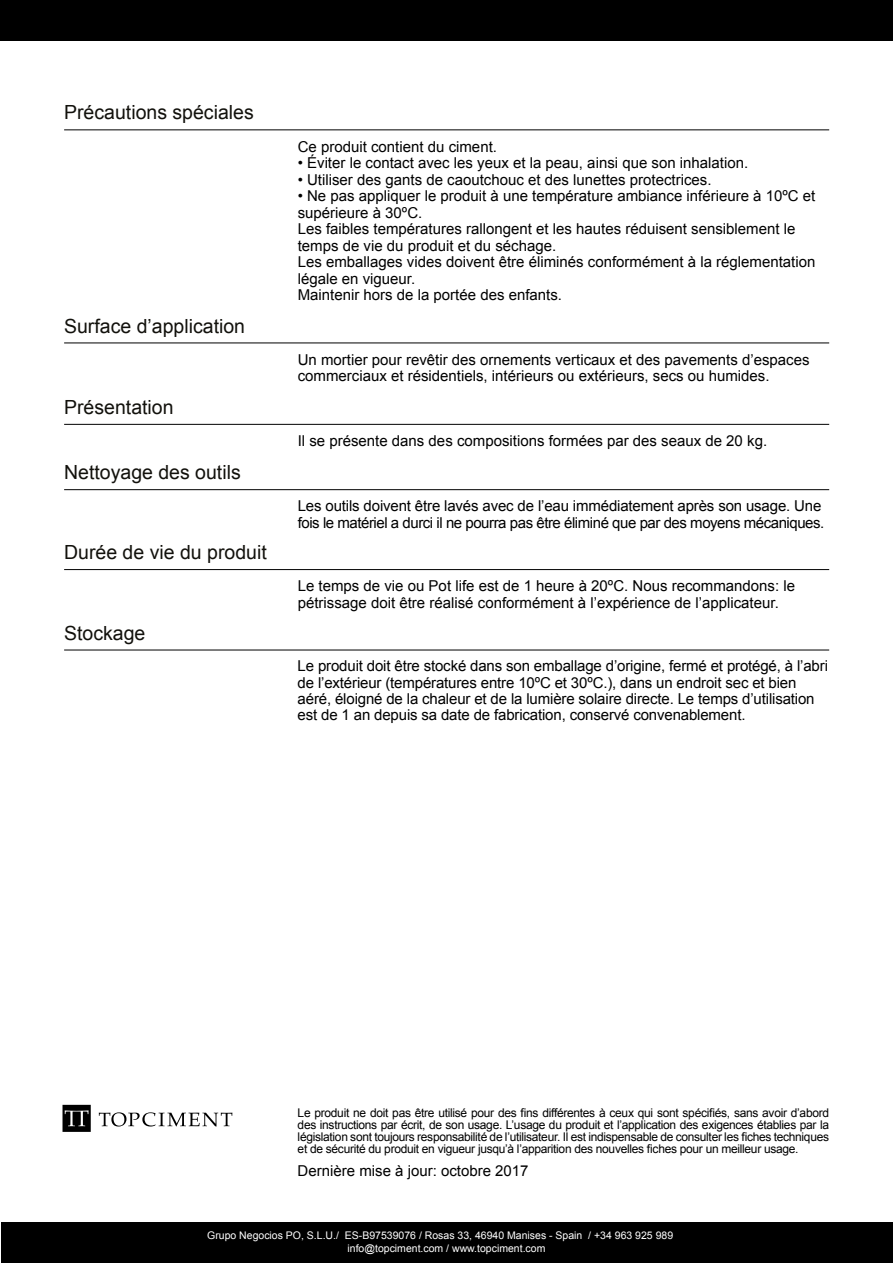
<style>
.page{position:relative;width:893px;height:1263px;background:#fff}
.page>*{position:absolute;margin:0;border:0;box-sizing:border-box;transform-origin:0 0}
.t1{font:19.5px "Arial";color:#12110c}
.t2{font:15px/16.5px "Arial";color:#000}
.t3{font:15px/16.5px "Arial";letter-spacing:-.03em;color:#000}
.t4{font:12px/12px "Arial";letter-spacing:-.025em;color:#000;text-align:justify}
.t5{font:10.5px "Arial";color:#fff}
</style>
<div class="page">
<div style="left:1px;top:1222px;width:892px;height:41px;background:#000"></div>
<div style="left:0;top:0;width:893px;height:41px;background:#000"></div>
<svg style="left:99px;top:1112px;width:133px;height:14px"></svg>
<svg style="left:63px;top:1105px;width:28px;height:27px"></svg>
<hr style="left:64px;top:129px;width:765px;height:1px;background:#000">
<hr style="left:64px;top:424px;width:765px;height:1px;background:#000">
<hr style="left:64px;top:343px;width:765px;height:1px;background:#000">
<hr style="left:64px;top:489px;width:765px;height:1px;background:#000">
<hr style="left:64px;top:569px;width:765px;height:1px;background:#000">
<hr style="left:64px;top:650px;width:765px;height:1px;background:#000">
<h1 class="t1" style="left:64px;top:100px;width:191px">Précautions spéciales</h1>
<h1 class="t1" style="left:64px;top:313px;width:182px">Surface d’application</h1>
<h1 class="t1" style="left:64px;top:394px;width:111px">Présentation</h1>
<h1 class="t1" style="left:64px;top:460px;width:178px">Nettoyage des outils</h1>
<h1 class="t1" style="left:64px;top:539px;width:204px">Durée de vie du produit</h1>
<h1 class="t1" style="left:64px;top:620px;width:83px">Stockage</h1>
<p class="t2" style="left:298px;top:138px;width:201px">Ce produit contient du ciment.</p>
<p class="t2" style="left:298px;top:155px;width:452px">• Éviter le contact avec les yeux et la peau, ainsi que son inhalation.</p>
<p class="t2" style="left:298px;top:171px;width:415px">• Utiliser des gants de caoutchouc et des lunettes protectrices.</p>
<p class="t2" style="left:298px;top:188px;width:519px">• Ne pas appliquer le produit à une température ambiance inférieure à 10ºC et supérieure à 30ºC.<br>Les faibles températures rallongent et les hautes réduisent sensiblement le temps de vie du produit et du séchage.<br>Les emballages vides doivent être éliminés conformément à la réglementation légale en vigueur.<br>Maintenir hors de la portée des enfants.</p>
<p class="t2" style="left:298px;top:351px;width:513px">Un mortier pour revêtir des ornements verticaux et des pavements d’espaces commerciaux et résidentiels, intérieurs ou extérieurs, secs ou humides.</p>
<p class="t2" style="left:298px;top:433px;width:471px">Il se présente dans des compositions formées par des seaux de 20 kg.</p>
<p class="t3" style="left:298px;top:498px;width:528px">Les outils doivent être lavés avec de l’eau immédiatement après son usage. Une fois le matériel a durci il ne pourra pas être éliminé que par des moyens mécaniques.</p>
<p class="t2" style="left:298px;top:578px;width:499px">Le temps de vie ou Pot life est de 1 heure à 20ºC. Nous recommandons: le pétrissage doit être réalisé conformément à l’expérience de l’applicateur.</p>
<p class="t2" style="left:298px;top:658px;width:532px">Le produit doit être stocké dans son emballage d’origine, fermé et protégé, à l’abri de l’extérieur (températures entre 10ºC et 30ºC.), dans un endroit sec et bien aéré, éloigné de la chaleur et de la lumière solaire directe. Le temps d’utilisation est de 1 an depuis sa date de fabrication, conservé convenablement.</p>
<p class="t4" style="left:298px;top:1106px;width:533px">Le produit ne doit pas être utilisé pour des fins différentes à ceux qui sont spécifiés, sans avoir d’abord des instructions par écrit, de son usage. L’usage du produit et l’application des exigences établies par la législation sont toujours responsabilité de l’utilisateur. Il est indispensable de consulter les fiches techniques et de sécurité du produit en vigueur jusqu’à l’apparition des nouvelles fiches pour un meilleur usage.</p>
<p class="t2" style="left:298px;top:1162px;width:232px">Dernière mise à jour: octobre 2017</p>
<p class="t5" style="left:207px;top:1228px;width:468px">Grupo Negocios PO, S.L.U./ ES-B97539076 / Rosas 33, 46940 Manises - Spain / +34 963 925 989</p>
<p class="t5" style="left:347px;top:1241px;width:199px">info@topciment.com / www.topciment.com</p>
</div>
